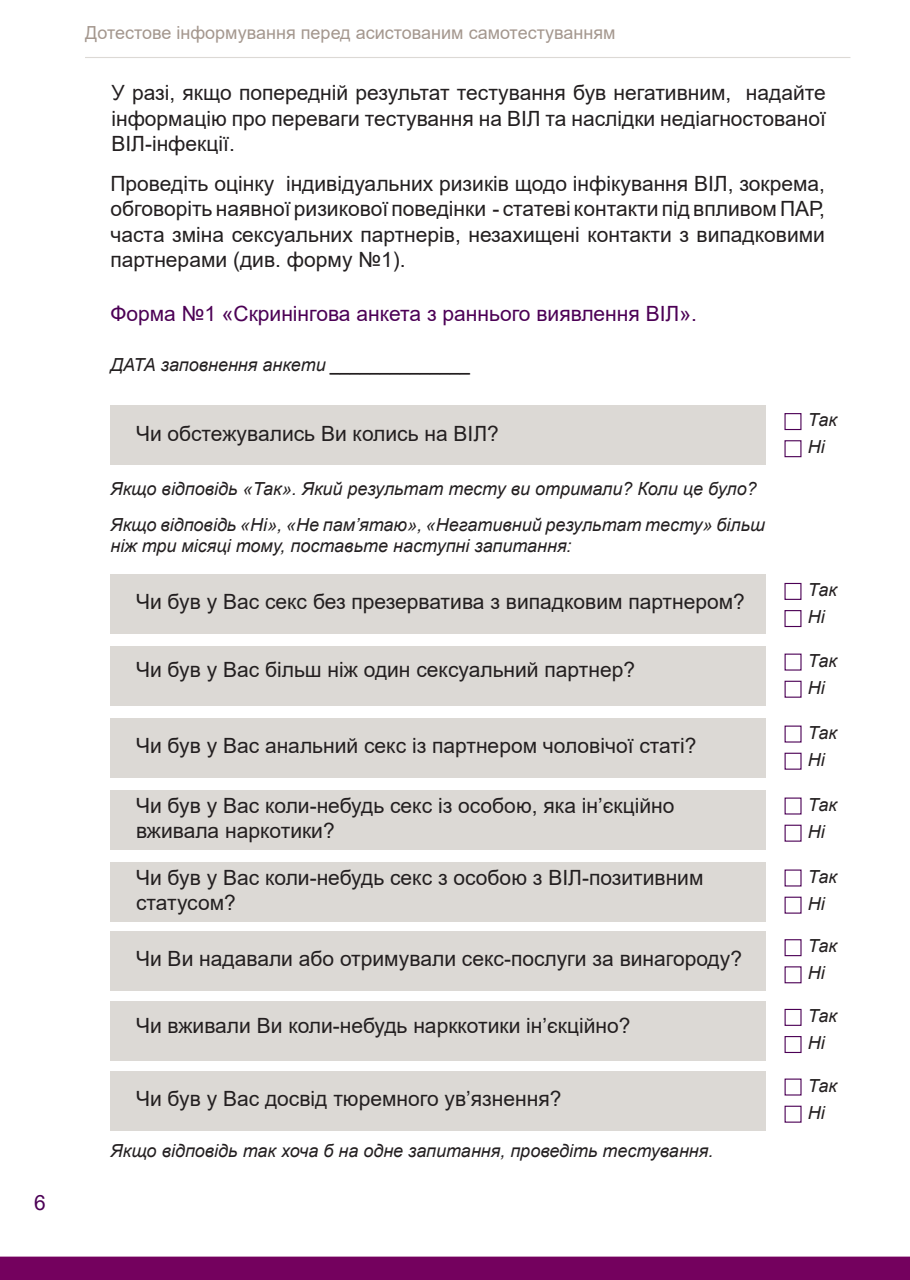
<style>
.page{position:relative;width:910px;height:1280px;background:#fff}
.page>*{position:absolute;margin:0;border:0;box-sizing:border-box;transform-origin:0 0}
.t1{font:21px/25.2px "Arial";color:#231f20;text-align:justify}
.t2{font:21px "Arial";color:#4c0055}
.t3{font:italic 18px/21.6px "Arial";color:#231f20}
.t4{font:18px "Arial";color:#a4978e}
</style>
<div class="page">
<div style="left:1px;top:1257px;width:908px;height:22px;background:#74015e"></div>
<div style="left:0;top:1256px;width:910px;height:24px;border:2px solid #74015e"></div>
<hr style="left:85px;top:57px;width:765px;height:1px;background:#dcd9d5">
<div style="left:111px;top:574px;width:655px;height:59px;background:#dcd9d5"></div>
<div style="left:111px;top:646px;width:655px;height:59px;background:#dcd9d5"></div>
<div style="left:111px;top:718px;width:655px;height:59px;background:#dcd9d5"></div>
<div style="left:111px;top:790px;width:655px;height:59px;background:#dcd9d5"></div>
<div style="left:111px;top:862px;width:655px;height:59px;background:#dcd9d5"></div>
<div style="left:111px;top:931px;width:655px;height:60px;background:#dcd9d5"></div>
<div style="left:784px;top:939px;width:17px;height:17px;border:1px solid #4c0055"></div>
<div style="left:111px;top:1001px;width:655px;height:60px;background:#dcd9d5"></div>
<div style="left:784px;top:1009px;width:17px;height:17px;border:1px solid #4c0055"></div>
<div style="left:784px;top:1036px;width:17px;height:17px;border:1px solid #4c0055"></div>
<div style="left:111px;top:1071px;width:655px;height:59px;background:#dcd9d5"></div>
<div style="left:110px;top:405px;width:656px;height:60px;background:#dcd9d5"></div>
<div style="left:784px;top:413px;width:17px;height:17px;border:1px solid #4c0055"></div>
<div style="left:784px;top:440px;width:17px;height:17px;border:1px solid #4c0055"></div>
<div style="left:784px;top:583px;width:17px;height:17px;border:1px solid #4c0055"></div>
<div style="left:784px;top:610px;width:17px;height:17px;border:1px solid #4c0055"></div>
<p class="t2" style="left:34px;top:1188px;width:13px">6</p>
<p class="t4" style="left:85px;top:21px;width:532px">Дотестове інформування перед асистованим самотестуванням</p>
<p class="t1" style="left:111px;top:80px;width:716px">У разі, якщо попередній результат тестування був негативним, надайте інформацію про переваги тестування на ВІЛ та наслідки недіагностованої ВІЛ-інфекції.</p>
<p class="t1" style="left:110px;top:171px;width:716px">Проведіть оцінку індивідуальних ризиків щодо інфікування ВІЛ, зокрема, обговоріть наявної ризикової поведінки - статеві контакти під впливом ПАР, часта зміна сексуальних партнерів, незахищені контакти з випадковими партнерами (див. форму №1).</p>
<p class="t2" style="left:111px;top:299px;width:588px">Форма №1 «Скринінгова анкета з раннього виявлення ВІЛ».</p>
<p class="t3" style="left:111px;top:354px;width:362px">ДАТА заповнення анкети ______________</p>
<p class="t1" style="left:136px;top:421px;width:364px">Чи обстежувались Ви колись на ВІЛ?</p>
<p class="t3" style="left:110px;top:479px;width:648px">Якщо відповідь «Так». Який результат тесту ви отримали? Коли це було?</p>
<p class="t3" style="left:110px;top:514px;width:656px">Якщо відповідь «Ні», «Не пам’ятаю», «Негативний результат тесту» більш ніж три місяці тому, поставьте наступні запитання:</p>
<p class="t1" style="left:136px;top:589px;width:610px">Чи був у Вас секс без презерватива з випадковим партнером?</p>
<p class="t1" style="left:136px;top:657px;width:500px">Чи був у Вас більш ніж один сексуальний партнер?</p>
<p class="t1" style="left:136px;top:733px;width:562px">Чи був у Вас анальний секс із партнером чоловічої статі?</p>
<p class="t3" style="left:808px;top:409px;width:31px">Так</p>
<p class="t3" style="left:808px;top:436px;width:18px">Ні</p>
<p class="t3" style="left:808px;top:579px;width:31px">Так</p>
<p class="t3" style="left:808px;top:606px;width:18px">Ні</p>
<p class="t3" style="left:808px;top:650px;width:31px">Так</p>
<p class="t3" style="left:808px;top:677px;width:18px">Ні</p>
<p class="t3" style="left:808px;top:722px;width:31px">Так</p>
<p class="t3" style="left:808px;top:749px;width:18px">Ні</p>
<p class="t1" style="left:136px;top:793px;width:540px">Чи був у Вас коли-небудь секс із особою, яка ін’єкційно вживала наркотики?</p>
<p class="t3" style="left:808px;top:794px;width:31px">Так</p>
<p class="t3" style="left:808px;top:821px;width:18px">Ні</p>
<p class="t1" style="left:136px;top:865px;width:569px">Чи був у Вас коли-небудь секс з особою з ВІЛ-позитивним статусом?</p>
<p class="t3" style="left:808px;top:866px;width:31px">Так</p>
<p class="t3" style="left:808px;top:893px;width:18px">Ні</p>
<p class="t1" style="left:136px;top:946px;width:607px">Чи Ви надавали або отримували секс-послуги за винагороду?</p>
<p class="t1" style="left:136px;top:1012px;width:496px">Чи вживали Ви коли-небудь нарккотики ін’єкційно?</p>
<p class="t1" style="left:136px;top:1085px;width:427px">Чи був у Вас досвід тюремного ув’язнення?</p>
<p class="t3" style="left:111px;top:1140px;width:604px">Якщо відповідь так хоча б на одне запитання, проведіть тестування.</p>
<p class="t3" style="left:808px;top:935px;width:31px">Так</p>
<p class="t3" style="left:808px;top:962px;width:18px">Ні</p>
<p class="t3" style="left:808px;top:1005px;width:31px">Так</p>
<p class="t3" style="left:808px;top:1032px;width:18px">Ні</p>
<p class="t3" style="left:808px;top:1075px;width:31px">Так</p>
<p class="t3" style="left:808px;top:1102px;width:18px">Ні</p>
</div>
